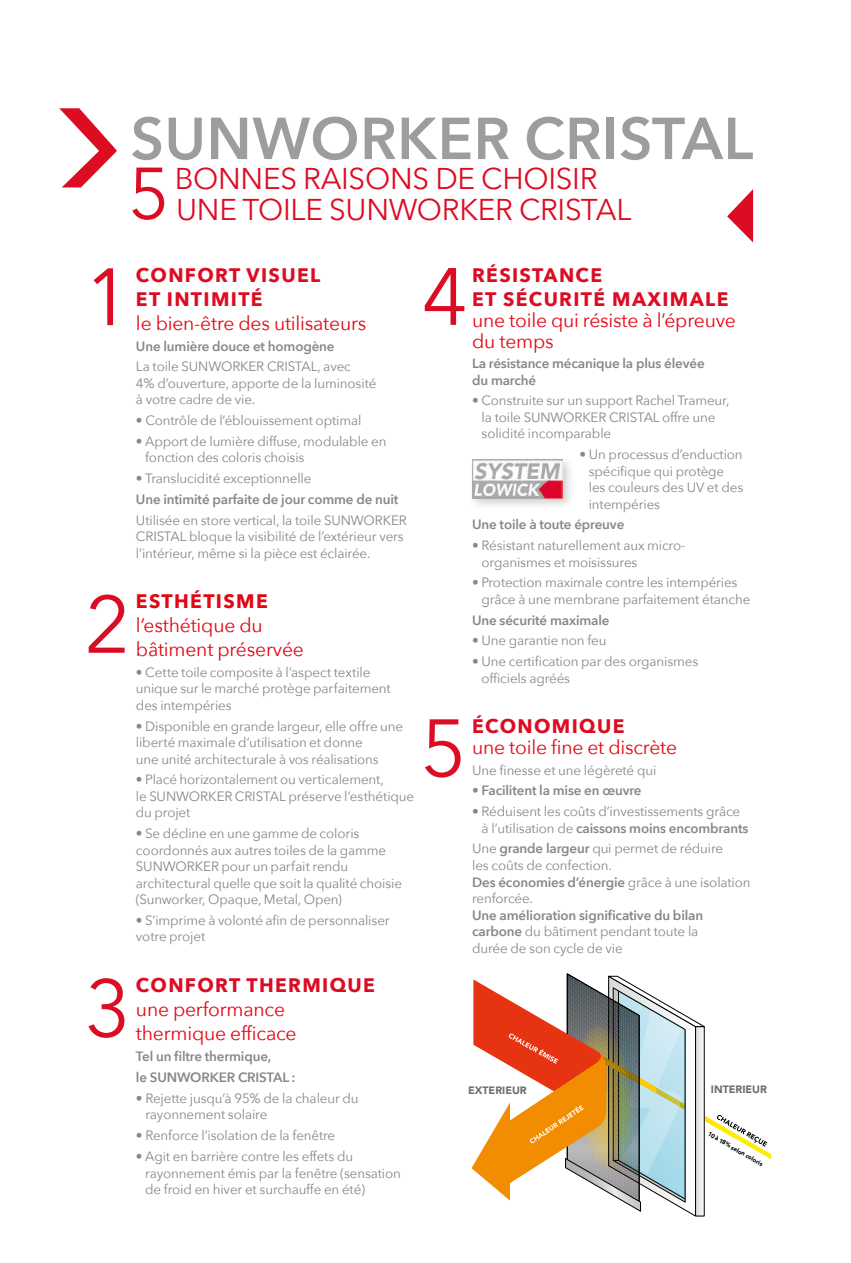
<style>
.page{position:relative;width:851px;height:1263px;background:#fff}
.page>*{position:absolute;margin:0;border:0;box-sizing:border-box;transform-origin:0 0}
.t1{font:80.25px "Avenir Next";color:#dc0c23}
.t2{font:72px "Avenir Next";color:#dc0c23}
.t3{font:600 58.5px "Avenir Next";letter-spacing:.01em;color:#9d9d9c}
.t4{font:30px "Avenir Next";letter-spacing:-.01em;color:#dc0c23}
.t5{font:19.5px/24px "Avenir Next";letter-spacing:-.01em;color:#e30613}
.t6{font:700 19.5px/23.4px "Avenir Next";letter-spacing:.07em;color:#dc0c23}
.t7{font:700 19.5px "Avenir Next";letter-spacing:.07em;color:#e30613}
.t8{font:13.5px/16.5px "Avenir Next";letter-spacing:-.01em;color:#878787}
.t9{font:600 13.5px/21px "Avenir Next";letter-spacing:-.01em;color:#878787}
.t10{font:900 10.65px "Avenir";color:#706f6f}
.t11{font:900 6.15px "Avenir";color:#000}
.s1{font-weight:600}
.s2{font-weight:400}
</style>
<div class="page">
<svg style="left:59px;top:108px;width:58px;height:79px"></svg>
<svg style="left:727px;top:189px;width:26px;height:53px"></svg>
<div style="left:467px;top:455px;width:108px;height:56px;background:#000;opacity:.2"></div>
<img style="left:472px;top:460px;width:90px;height:38px">
<svg style="left:471px;top:973px;width:300px;height:244px"></svg>
<h3 class="t3" style="left:131px;top:89px;width:624px">SUNWORKER CRISTAL</h3>
<h2 class="t2" style="left:128px;top:133px;width:43px">5</h2>
<h3 class="t4" style="left:175px;top:153px;width:424px">BONNES RAISONS DE CHOISIR</h3>
<h3 class="t4" style="left:176px;top:184px;width:456px">UNE TOILE SUNWORKER CRISTAL</h3>
<h1 class="t1" style="left:85px;top:229px;width:48px">1</h1>
<h1 class="t1" style="left:85px;top:557px;width:48px">2</h1>
<h1 class="t1" style="left:85px;top:941px;width:48px">3</h1>
<h3 class="t6" style="left:136px;top:264px;width:186px">CONFORT VISUEL<br>ET INTIMITÉ</h3>
<h3 class="t5" style="left:136px;top:310px;width:232px">le bien-être des utilisateurs</h3>
<p class="t9" style="left:136px;top:335px;width:200px">Une lumière douce et homogène</p>
<p class="t8" style="left:136px;top:358px;width:242px">La toile SUNWORKER CRISTAL, avec<br>4% d’ouverture, apporte de la luminosité à votre cadre de vie.</p>
<p class="t8" style="left:136px;top:412px;width:227px">• Contrôle de l’éblouissement optimal</p>
<p class="t8" style="left:145px;top:432px;width:243px;text-indent:-9px">• Apport de lumière diffuse, modulable en fonction des coloris choisis</p>
<p class="t8" style="left:136px;top:470px;width:177px">• Translucidité exceptionnelle</p>
<p class="t9" style="left:136px;top:488px;width:264px">Une intimité parfaite de jour comme de nuit</p>
<p class="t8" style="left:136px;top:511px;width:272px">Utilisée en store vertical, la toile SUNWORKER<br>CRISTAL bloque la visibilité de l’extérieur vers l’intérieur, même si la pièce est éclairée.</p>
<h3 class="t7" style="left:136px;top:584px;width:133px">ESTHÉTISME</h3>
<h3 class="t5" style="left:136px;top:612px;width:169px">l’esthétique du bâtiment préservée</h3>
<p class="t8" style="left:136px;top:663px;width:256px"><span class="s1">•</span> Cette toile composite à l’aspect textile unique sur le marché protège parfaitement des intempéries</p>
<p class="t8" style="left:136px;top:717px;width:268px"><span class="s1">•</span> Disponible en grande largeur, elle offre une liberté maximale d’utilisation et donne<br>une unité architecturale à vos réalisations</p>
<p class="t8" style="left:136px;top:771px;width:279px"><span class="s1">•</span> Placé horizontalement ou verticalement,<br>le SUNWORKER CRISTAL préserve l’esthétique du projet</p>
<p class="t8" style="left:136px;top:824px;width:267px"><span class="s1">•</span> Se décline en une gamme de coloris coordonnés aux autres toiles de la gamme SUNWORKER pour un parfait rendu architectural quelle que soit la qualité choisie (Sunworker, Opaque, Metal, Open)</p>
<p class="t8" style="left:136px;top:911px;width:255px"><span class="s1">•</span> S’imprime à volonté afin de personnaliser votre projet</p>
<h3 class="t6" style="left:136px;top:973px;width:240px">CONFORT THERMIQUE</h3>
<h3 class="t5" style="left:136px;top:996px;width:162px">une performance thermique efficace</h3>
<p class="t9" style="left:136px;top:1045px;width:161px">Tel un filtre thermique,<br>le SUNWORKER CRISTAL :</p>
<p class="t8" style="left:145px;top:1089px;width:215px;text-indent:-9px">• Rejette jusqu’à 95% de la chaleur du rayonnement solaire</p>
<p class="t8" style="left:136px;top:1127px;width:201px">• Renforce l’isolation de la fenêtre</p>
<p class="t8" style="left:145px;top:1148px;width:257px;text-indent:-9px">• Agit en barrière contre les effets du rayonnement émis par la fenêtre (sensation de froid en hiver et surchauffe en été)</p>
<h1 class="t1" style="left:421px;top:229px;width:48px">4</h1>
<h1 class="t1" style="left:420px;top:680px;width:48px">5</h1>
<h3 class="t6" style="left:472px;top:264px;width:258px">RÉSISTANCE<br>ET SÉCURITÉ MAXIMALE</h3>
<h3 class="t5" style="left:472px;top:309px;width:265px;line-height:21px">une toile qui résiste à l’épreuve du temps</h3>
<p class="t9" style="left:472px;top:355px;width:234px;line-height:16.2px">La résistance mécanique la plus élevée du marché</p>
<p class="t8" style="left:481px;top:392px;width:250px;text-indent:-9px">• Construite sur un support Rachel Trameur, la toile SUNWORKER CRISTAL offre une solidité incomparable</p>
<p class="t8" style="left:588px;top:445px;width:156px;text-indent:-9px">• Un processus d’enduction spécifique qui protège les couleurs des UV et des intempéries</p>
<p class="t9" style="left:472px;top:514px;width:154px">Une toile à toute épreuve</p>
<p class="t8" style="left:481px;top:536px;width:205px;text-indent:-9px"><span class="s1">•</span> Résistant naturellement aux micro&shy;organismes et moisissures</p>
<p class="t8" style="left:481px;top:574px;width:270px;text-indent:-9px">• Protection maximale contre les intempéries grâce à une membrane parfaitement étanche</p>
<p class="t9" style="left:472px;top:609px;width:139px">Une sécurité maximale</p>
<p class="t8" style="left:472px;top:632px;width:136px">• Une garantie non feu</p>
<p class="t8" style="left:481px;top:652px;width:218px;text-indent:-9px">• Une certification par des organismes officiels agréés</p>
<h3 class="t6" style="left:472px;top:714px;width:154px">ÉCONOMIQUE</h3>
<h3 class="t5" style="left:472px;top:734px;width:206px">une toile fine et discrète</h3>
<p class="t8" style="left:472px;top:761px;width:186px">Une finesse et une légèreté qui</p>
<p class="t9" style="left:472px;top:780px;width:171px"><span class="s2">•</span> Facilitent la mise en œuvre</p>
<p class="t8" style="left:481px;top:803px;width:268px;text-indent:-9px">• Réduisent les coûts d’investissements grâce à l’utilisation de <span class="s1">caissons moins encombrants</span></p>
<p class="t8" style="left:472px;top:840px;width:280px">Une <span class="s1">grande largeur</span> qui permet de réduire<br>les coûts de confection.<br><span class="s1">Des économies d’énergie</span> grâce à une isolation renforcée.</p>
<p class="t8" style="left:472px;top:906px;width:232px"><span class="s1">Une amélioration significative du bilan carbone</span> du bâtiment pendant toute la durée de son cycle de vie</p>
<p class="t10" style="left:468px;top:1084px;width:60px">EXTERIEUR</p>
<p class="t10" style="left:710px;top:1082px;width:58px">INTERIEUR</p>
<p class="t11" style="left:711px;top:1129px;width:64px;rotate:30deg">10 à 18% selon coloris</p>
</div>
